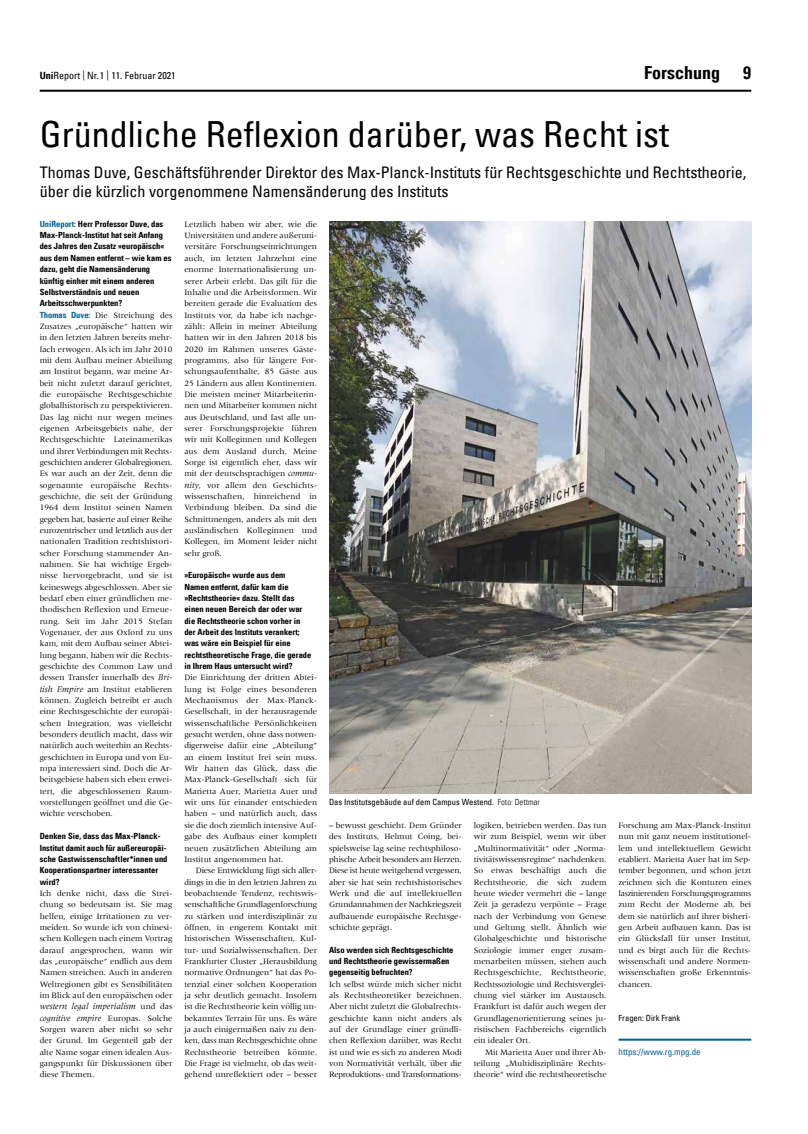
<style>
.page{position:relative;width:808px;height:1134px;background:#fff}
.page>*{position:absolute;margin:0;border:0;box-sizing:border-box;transform-origin:0 0}
.t1{font:condensed 36px "Univers Com 57";color:#000}
.t2{font:18px "Univers Com 67 Bold Cond";color:#000}
.t3{font:condensed 16px/19.2px "Univers Com 57";color:#000}
.t4{font:condensed 10px "Univers Com 57";color:#000}
.t5{font:italic 9px/11.3px "Meridien Com";color:#000}
.t6{font:condensed 9px "Univers Com 57";color:#006293}
.t7{font:8.5px/11.3px "Meridien";color:#000;text-align:justify}
.t8{font:8.5px/11.3px "Univers Com 67 Bold Cond";color:#000}
.t9{font:condensed 8.5px "Univers Com 57";color:#000}
.s1{font-family:"Univers Com 67 Bold Cond";font-stretch:normal}
.s2{color:#006293}
.s3{font-family:"Univers Com 67 Bold Cond";color:#006293}
.s4{font-family:"Meridien Com";font-style:italic;font-size:9px}
.s5{font-family:"Meridien";font-style:normal;font-size:8.5px}
.s6{font-family:"Univers Com 47 Light Cond";font-stretch:normal}
</style>
<div class="page">
<hr style="left:40px;top:90px;width:711px;height:2px;background:#000">
<hr style="left:618px;top:1039px;width:133px;height:2px;background:#006293">
<img style="left:329px;top:222px;width:422px;height:572px">
<h2 class="t2" style="left:644px;top:62px;width:77px">Forschung</h2>
<p class="t4" style="left:40px;top:69px;width:138px"><span class="s1">Uni</span>Report | Nr. 1 | 11. Februar 2021</p>
<h2 class="t2" style="left:743px;top:62px;width:9px">9</h2>
<h1 class="t1" style="left:40px;top:112px;width:631px">Gründliche Reflexion darüber, was Recht ist</h1>
<h3 class="t3" style="left:40px;top:162px;width:708px">Thomas Duve, Geschäftsführender Direktor des Max-Planck-Instituts für Rechtsgeschichte und Rechtstheorie, über die kürzlich vorgenommene Namensänderung des Instituts</h3>
<p class="t8" style="left:40px;top:218px;width:133px"><span class="s2">UniReport:</span> Herr Professor Duve, das<br>Max-Planck-Institut hat seit Anfang des Jahres den Zusatz »europäisch« aus dem Namen entfernt – wie kam es dazu, geht die Namensänderung künftig einher mit einem anderen<br>Selbstverständnis und neuen<br>Arbeitsschwerpunkten?</p>
<p class="t7" style="left:40px;top:309px;width:134px;text-align:left"><span class="s3">Thomas Duve:</span> Die Streichung des Zusatzes „europäische“ hatten wir in den letzten Jahren bereits mehr&shy;fach erwogen. Als ich im Jahr 2010 mit dem Aufbau meiner Abteilung am Institut begann, war meine Ar&shy;beit nicht zuletzt darauf gerichtet, die europäische Rechtsgeschichte globalhistorisch zu perspektivieren.<br>Das lag nicht nur wegen meines eigenen Arbeitsgebiets nahe, der Rechtsgeschichte Lateinamerikas und ihrer Verbindungen mit Rechts&shy;geschichten anderer Globalregionen.<br>Es war auch an der Zeit, denn die sogenannte europäische Rechts&shy;geschichte, die seit der Gründung 1964 dem Institut seinen Namen gegeben hat, basierte auf einer Reihe eurozentrischer und letztlich aus der nationalen Tradition rechtshistori&shy;scher Forschung stammender An&shy;nahmen. Sie hat wichtige Ergeb&shy;nisse hervorgebracht, und sie ist keineswegs abgeschlossen. Aber sie bedarf eben einer gründlichen me&shy;thodischen Reflexion und Erneue&shy;rung. Seit im Jahr 2015 Stefan Vogenauer, der aus Oxford zu uns kam, mit dem Aufbau seiner Abtei&shy;lung begann, haben wir die Rechts&shy;geschichte des Common Law und dessen Transfer innerhalb des <span class="s4">Bri&shy;tish Empire</span> am Institut etablieren können. Zugleich betreibt er auch eine Rechtsgeschichte der europäi&shy;schen Integration, was vielleicht besonders deutlich macht, dass wir natürlich auch weiterhin an Rechts&shy;geschichten in Europa und von Eu&shy;ropa interessiert sind. Doch die Ar&shy;beitsgebiete haben sich eben erwei&shy;tert, die abgeschlossenen Raum&shy;vorstellungen geöffnet und die Ge&shy;wichte verschoben.</p>
<p class="t8" style="left:40px;top:830px;width:129px">Denken Sie, dass das Max-Planck--<br>Institut damit auch für außereuropäi&shy;sche Gastwissenschaftler*innen und<br>Kooperationspartner interessanter wird?</p>
<p class="t7" style="left:40px;top:887px;width:134px">Ich denke nicht, dass die Strei&shy;chung so bedeutsam ist. Sie mag helfen, einige Irritationen zu ver&shy;meiden. So wurde ich von chinesi&shy;schen Kollegen nach einem Vortrag darauf angesprochen, wann wir das „europäische“ endlich aus dem Namen streichen. Auch in anderen Weltregionen gibt es Sensibilitäten im Blick auf den europäischen oder</p>
<p class="t5" style="left:40px;top:1000px;width:134px">western legal imperialism <span class="s5">und das </span>cognitive empire <span class="s5">Europas. Solche</span></p>
<p class="t7" style="left:40px;top:1023px;width:134px">Sorgen waren aber nicht so sehr der Grund. Im Gegenteil gab der alte Name sogar einen idealen Aus&shy;gangspunkt für Diskussionen über diese Themen.</p>
<p class="t7" style="left:184px;top:218px;width:134px;text-align:left">Letztlich haben wir aber, wie die<br>Universitäten und andere außeruni&shy;versitäre Forschungseinrichtungen auch, im letzten Jahrzehnt eine enorme Internationalisierung un&shy;serer Arbeit erlebt. Das gilt für die<br>Inhalte und die Arbeitsformen. Wir bereiten gerade die Evaluation des<br>Instituts vor, da habe ich nachge&shy;zählt: Allein in meiner Abteilung hatten wir in den Jahren 2018 bis<br>2020 im Rahmen unseres Gäste&shy;programms, also für längere For&shy;schungsaufenthalte, 85 Gäste aus<br>25 Ländern aus allen Kontinenten.<br>Die meisten meiner Mitarbeiterin&shy;nen und Mitarbeiter kommen nicht aus Deutschland, und fast alle un&shy;serer Forschungsprojekte führen wir mit Kolleginnen und Kollegen aus dem Ausland durch. Meine<br>Sorge ist eigentlich eher, dass wir mit der deutschsprachigen <span class="s4">commu&shy;nity</span>, vor allem den Geschichts&shy;wissenschaften, hinreichend in<br>Verbindung bleiben. Da sind die<br>Schnittmengen, anders als mit den ausländischen Kolleginnen und<br>Kollegen, im Moment leider nicht sehr groß.</p>
<p class="t8" style="left:184px;top:570px;width:129px">»Europäisch« wurde aus dem<br>Namen entfernt, dafür kam die »Rechtstheorie« dazu. Stellt das einen neuen Bereich dar oder war die Rechtstheorie schon vorher in der Arbeit des Instituts verankert; was wäre ein Beispiel für eine rechtstheoretische Frage, die gerade in Ihrem Haus untersucht wird?</p>
<p class="t7" style="left:184px;top:672px;width:134px">Die Einrichtung der dritten Abtei&shy;lung ist Folge eines besonderen Mechanismus der Max-Planck-Gesellschaft, in der herausragende wissenschaftliche Persönlichkeiten gesucht werden, ohne dass notwen&shy;digerweise dafür eine „Abteilung“ an einem Institut frei sein muss.<br>Wir hatten das Glück, dass die Max-Planck-Gesellschaft sich für Marietta Auer, Marietta Auer und wir uns für einander entschieden haben – und natürlich auch, dass sie die doch ziemlich intensive Auf&shy;gabe des Aufbaus einer komplett neuen zusätzlichen Abteilung am Institut angenommen hat.</p>
<p class="t7" style="left:184px;top:865px;width:134px;text-align:left;text-indent:11px">Diese Entwicklung fügt sich aller&shy;dings in die in den letzten Jahren zu beobachtende Tendenz, rechtswis&shy;senschaftliche Grundlagenforschung zu stärken und interdisziplinär zu öffnen, in engerem Kontakt mit historischen Wissenschaften, Kul&shy;tur- und Sozialwissenschaften. Der Frankfurter Cluster „Herausbildung normative Ordnungen“ hat das Po&shy;tenzial einer solchen Kooperation ja sehr deutlich gemacht. Insofern ist die Rechtstheorie kein völlig un&shy;bekanntes Terrain für uns. Es wäre ja auch einigermaßen naiv zu den&shy;ken, dass man Rechtsgeschichte ohne Rechtstheorie betreiben könnte.<br>Die Frage ist vielmehr, ob das weit&shy;gehend unreflektiert oder – besser</p>
<p class="t9" style="left:329px;top:797px;width:212px">Das Institutsgebäude auf dem Campus Westend. <span class="s6">Foto: Dettmar</span></p>
<p class="t7" style="left:474px;top:819px;width:134px">logiken, betrieben werden. Das tun wir zum Beispiel, wenn wir über „Multinormativität“ oder „Norma&shy;tivitätswissensregime“ nachdenken.<br>So etwas beschäftigt auch die Rechtstheorie, die sich zudem heute wieder vermehrt die – lange Zeit ja geradezu verpönte – Frage nach der Verbindung von Genese und Geltung stellt. Ähnlich wie Globalgeschichte und historische Soziologie immer enger zusam&shy;menarbeiten müssen, stehen auch Rechtsgeschichte, Rechtstheorie, Rechtssoziologie und Rechtsverglei&shy;chung viel stärker im Austausch.<br>Frankfurt ist dafür auch wegen der Grundlagenorientierung seines ju&shy;ristischen Fachbereichs eigentlich ein idealer Ort.</p>
<p class="t7" style="left:474px;top:1046px;width:134px;text-indent:11px">Mit Marietta Auer und ihrer Ab&shy;teilung „Multidisziplinäre Rechts&shy;theorie“ wird die rechtstheoretische</p>
<p class="t7" style="left:618px;top:819px;width:134px;text-align:left">Forschung am Max-Planck-Institut nun mit ganz neuem institutionel&shy;lem und intellektuellem Gewicht etabliert. Marietta Auer hat im Sep&shy;tember begonnen, und schon jetzt zeichnen sich die Konturen eines faszinierenden Forschungsprogramms zum Recht der Moderne ab, bei dem sie natürlich auf ihrer bisheri&shy;gen Arbeit aufbauen kann. Das ist ein Glücksfall für unser Institut, und es birgt auch für die Rechts&shy;wissenschaft und andere Normen&shy;wissenschaften große Erkenntnis&shy;chancen.</p>
<p class="t9" style="left:618px;top:1012px;width:63px">Fragen: Dirk Frank</p>
<p class="t6" style="left:618px;top:1046px;width:84px">https://www.rg.mpg.de</p>
<p class="t7" style="left:329px;top:819px;width:134px">– bewusst geschieht. Dem Gründer des Instituts, Helmut Coing, bei&shy;spielsweise lag seine rechtsphiloso&shy;phische Arbeit besonders am Herzen.<br>Diese ist heute weitgehend vergessen, aber sie hat sein rechtshistorisches Werk und die auf intellektuellen Grundannahmen der Nachkriegszeit aufbauende europäische Rechtsge&shy;schichte geprägt.</p>
<p class="t8" style="left:329px;top:944px;width:126px">Also werden sich Rechtsgeschichte und Rechtstheorie gewissermaßen gegenseitig befruchten?</p>
<p class="t7" style="left:329px;top:978px;width:134px">Ich selbst würde mich sicher nicht als Rechtstheoretiker bezeichnen.<br>Aber nicht zuletzt die Globalrechts&shy;geschichte kann nicht anders als auf der Grundlage einer gründli&shy;chen Reflexion darüber, was Recht ist und wie es sich zu anderen Modi von Normativität verhält, über die Reproduktions- und Transformations-</p>
</div>
